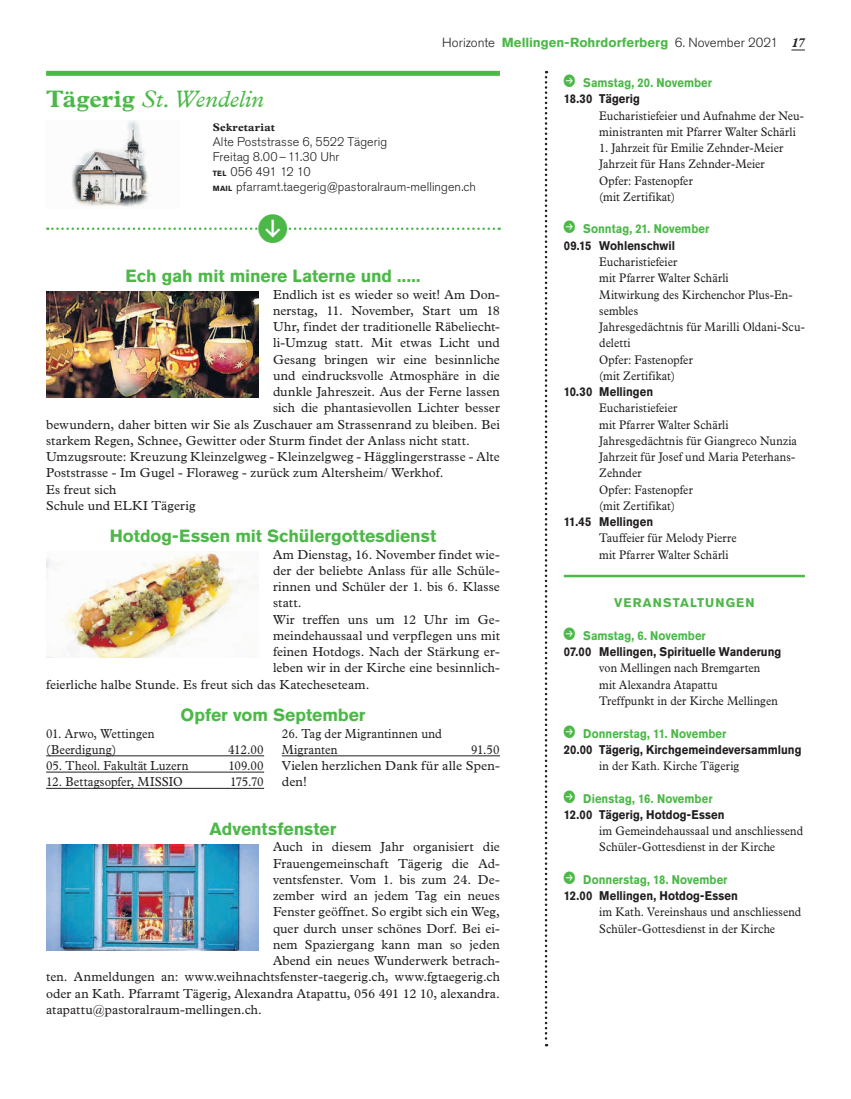
<style>
.page{position:relative;width:851px;height:1099px;background:#fff}
.page>*{position:absolute;margin:0;border:0;box-sizing:border-box;transform-origin:0 0}
.t1{font:italic 23.75px "Plantin MT Pro";color:#4cb848}
.t2{font:700 17.5px "Akzidenz Grotesk Pro";letter-spacing:-.005em;color:#4cb848}
.t3{font:13.12px "Plantin Std";letter-spacing:.01em;color:#231f20}
.t4{font:13.12px/16.2px "Plantin Std";letter-spacing:.01em;color:#231f20;scale:.9 1}
.t5{font:700 13.12px "Akzidenz Grotesk Pro";letter-spacing:.005em;color:#4cb848}
.t6{font:12.5px/16.2px "Plantin Std";letter-spacing:.01em;color:#231f20;scale:.9 1}
.t7{font:700 12.5px "Akzidenz Grotesk Pro";letter-spacing:.005em;color:#231f20;scale:.9 1}
.t8{font:700 12.5px "Akzidenz Grotesk Pro";letter-spacing:.005em;color:#4cb848;scale:.9 1}
.t9{font:300 12.5px/15px "Akzidenz Grotesk Pro";letter-spacing:.005em;color:#231f20}
.t10{font:700 12.5px "Akzidenz Grotesk Pro";letter-spacing:.09em;color:#4cb848}
.t11{font:700 11px "Plantin MT Pro";letter-spacing:.025em;color:#231f20}
.s1{font-weight:300;color:#231f20}
.s2{font-family:"Plantin Std";font-style:italic;color:#231f20}
.s3{font-weight:700;font-style:normal}
.s4{font-weight:700;font-size:7.5px}
</style>
<div class="page">
<svg style="left:791px;top:50px;width:13px;height:1px"></svg>
<svg style="left:544px;top:71px;width:3px;height:975px"></svg>
<hr style="left:563px;top:574px;width:241px;height:3px;background:#4cb848">
<img style="left:46px;top:291px;width:213px;height:107px">
<img style="left:46px;top:551px;width:196px;height:107px">
<hr style="left:46px;top:755px;width:218px;height:1px;background:#231f20">
<hr style="left:46px;top:771px;width:218px;height:1px;background:#231f20">
<hr style="left:46px;top:788px;width:218px;height:1px;background:#231f20">
<hr style="left:282px;top:755px;width:218px;height:1px;background:#231f20">
<img style="left:46px;top:844px;width:213px;height:106px">
<div style="left:46px;top:71px;width:454px;height:5px;background:#4cb848"></div>
<img style="left:72px;top:120px;width:77px;height:87px">
<svg style="left:47px;top:227px;width:452px;height:3px"></svg>
<p class="t5" style="left:442px;top:34px;width:364px"><span class="s1">Horizonte</span> Mellingen-Rohrdorferberg <span class="s1">6. November 2021</span> <span class="s2">17</span></p>
<p class="t8" style="left:583px;top:75px;width:145px">Samstag, 20. November</p>
<p class="t7" style="left:563px;top:91px;width:86px">18.30 Tägerig</p>
<p class="t6" style="left:599px;top:107px;width:229px">Eucharistiefeier und Aufnahme der Neu&shy;ministranten mit Pfarrer Walter Schärli</p>
<p class="t6" style="left:599px;top:140px;width:206px">1. Jahrzeit für Emilie Zehnder-Meier<br>Jahrzeit für Hans Zehnder-Meier<br>Opfer: Fastenopfer<br>(mit Zertifikat)</p>
<p class="t8" style="left:583px;top:221px;width:142px">Sonntag, 21. November</p>
<p class="t7" style="left:563px;top:237px;width:125px">09.15 Wohlenschwil</p>
<p class="t6" style="left:599px;top:254px;width:230px">Eucharistiefeier<br>mit Pfarrer Walter Schärli<br>Mitwirkung des Kirchenchor Plus-En&shy;sembles<br>Jahresgedächtnis für Marilli Oldani-Scu&shy;deletti<br>Opfer: Fastenopfer<br>(mit Zertifikat)</p>
<p class="t7" style="left:563px;top:383px;width:101px">10.30 Mellingen</p>
<p class="t6" style="left:599px;top:400px;width:221px">Eucharistiefeier<br>mit Pfarrer Walter Schärli<br>Jahresgedächtnis für Giangreco Nunzia<br>Jahrzeit für Josef und Maria Peterhans-<br>Zehnder<br>Opfer: Fastenopfer<br>(mit Zertifikat)</p>
<p class="t7" style="left:563px;top:513px;width:101px">11.45 Mellingen</p>
<p class="t6" style="left:599px;top:530px;width:154px">Tauffeier für Melody Pierre mit Pfarrer Walter Schärli</p>
<p class="t10" style="left:614px;top:595px;width:142px">VERANSTALTUNGEN</p>
<p class="t8" style="left:583px;top:627px;width:138px">Samstag, 6. November</p>
<p class="t7" style="left:563px;top:643px;width:243px">07.00 Mellingen, Spirituelle Wanderung</p>
<p class="t6" style="left:599px;top:660px;width:200px">von Mellingen nach Bremgarten mit Alexandra Atapattu<br>Treffpunkt in der Kirche Mellingen</p>
<p class="t8" style="left:583px;top:725px;width:161px">Donnerstag, 11. November</p>
<p class="t7" style="left:563px;top:741px;width:265px">20.00 Tägerig, Kirchgemeindeversammlung</p>
<p class="t6" style="left:599px;top:757px;width:157px">in der Kath. Kirche Tägerig</p>
<p class="t8" style="left:583px;top:790px;width:145px">Dienstag, 16. November</p>
<p class="t7" style="left:563px;top:806px;width:180px">12.00 Tägerig, Hotdog-Essen</p>
<p class="t6" style="left:599px;top:822px;width:228px">im Gemeindehaussaal und anschliessend<br>Schüler-Gottesdienst in der Kirche</p>
<p class="t8" style="left:583px;top:871px;width:162px">Donnerstag, 18. November</p>
<p class="t7" style="left:563px;top:887px;width:195px">12.00 Mellingen, Hotdog-Essen</p>
<p class="t6" style="left:599px;top:904px;width:226px">im Kath. Vereinshaus und anschliessend<br>Schüler-Gottesdienst in der Kirche</p>
<h1 class="t1" style="left:46px;top:85px;width:219px"><span class="s3">Tägerig</span> St.Wendelin</h1>
<p class="t11" style="left:213px;top:120px;width:64px">Sekretariat</p>
<p class="t9" style="left:213px;top:134px;width:265px">Alte Poststrasse 6, 5522 Tägerig<br>Freitag 8.00–11.30 Uhr<br><span class="s4">TEL</span> 056 491 12 10<br><span class="s4">MAIL</span> pfarramt.taegerig@pastoralraum-mellingen.ch</p>
<h2 class="t2" style="left:125px;top:265px;width:296px">Ech gah mit minere Laterne und .....</h2>
<p class="t3" style="left:273px;top:286px;width:228px">Endlich ist es wieder so weit! Am Don-</p>
<p class="t3" style="left:273px;top:303px;width:228px">nerstag, 11. November, Start um 18</p>
<p class="t3" style="left:273px;top:319px;width:228px">Uhr, findet der traditionelle Räbeliecht-</p>
<p class="t3" style="left:273px;top:335px;width:228px">li-Umzug statt. Mit etwas Licht und</p>
<p class="t3" style="left:273px;top:351px;width:228px">Gesang bringen wir eine besinnliche</p>
<p class="t3" style="left:273px;top:368px;width:228px">und eindrucksvolle Atmosphäre in die</p>
<p class="t3" style="left:273px;top:384px;width:228px">dunkle Jahreszeit. Aus der Ferne lassen</p>
<p class="t3" style="left:273px;top:400px;width:228px">sich die phantasievollen Lichter besser</p>
<p class="t3" style="left:46px;top:416px;width:455px">bewundern, daher bitten wir Sie als Zuschauer am Strassenrand zu bleiben. Bei</p>
<p class="t3" style="left:46px;top:433px;width:425px">starkem Regen, Schnee, Gewitter oder Sturm findet der Anlass nicht statt.</p>
<p class="t3" style="left:46px;top:449px;width:455px">Umzugsroute: Kreuzung Kleinzelgweg - Kleinzelgweg - Hägglingerstrasse - Alte</p>
<p class="t3" style="left:46px;top:465px;width:399px">Poststrasse - Im Gugel - Floraweg - zurück zum Altersheim/ Werkhof.</p>
<p class="t3" style="left:46px;top:481px;width:72px">Es freut sich</p>
<p class="t3" style="left:46px;top:498px;width:151px">Schule und ELKI Tägerig</p>
<h2 class="t2" style="left:110px;top:525px;width:328px">Hotdog-Essen mit Schülergottesdienst</h2>
<p class="t3" style="left:273px;top:546px;width:228px">Am Dienstag, 16. November findet wie-</p>
<p class="t3" style="left:273px;top:563px;width:228px">der der beliebte Anlass für alle Schüle-</p>
<p class="t3" style="left:273px;top:579px;width:228px">rinnen und Schüler der 1. bis 6. Klasse</p>
<p class="t3" style="left:273px;top:595px;width:30px">statt.</p>
<p class="t3" style="left:273px;top:611px;width:228px">Wir treffen uns um 12 Uhr im Ge-</p>
<p class="t3" style="left:273px;top:628px;width:228px">meindehaussaal und verpflegen uns mit</p>
<p class="t3" style="left:273px;top:644px;width:228px">feinen Hotdogs. Nach der Stärkung er-</p>
<p class="t3" style="left:273px;top:660px;width:228px">leben wir in der Kirche eine besinnlich-</p>
<p class="t3" style="left:46px;top:676px;width:325px">feierliche halbe Stunde. Es freut sich das Katecheseteam.</p>
<h2 class="t2" style="left:180px;top:703px;width:186px">Opfer vom September</h2>
<p class="t4" style="left:46px;top:725px;width:122px">01. Arwo, Wettingen (Beerdigung)</p>
<p class="t4" style="left:282px;top:725px;width:179px">26. Tag der Migrantinnen und<br>Migranten</p>
<p class="t4" style="left:282px;top:741px;width:244px;text-align:justify;text-indent:189px">91.50<br>Vielen herzlichen Dank für alle Spen&shy;den!</p>
<h2 class="t2" style="left:209px;top:817px;width:128px">Adventsfenster</h2>
<p class="t3" style="left:273px;top:839px;width:228px">Auch in diesem Jahr organisiert die</p>
<p class="t3" style="left:273px;top:855px;width:228px">Frauengemeinschaft Tägerig die Ad-</p>
<p class="t3" style="left:273px;top:871px;width:228px">ventsfenster. Vom 1. bis zum 24. De-</p>
<p class="t3" style="left:273px;top:888px;width:228px">zember wird an jedem Tag ein neues</p>
<p class="t3" style="left:273px;top:904px;width:228px">Fenster geöffnet. So ergibt sich ein Weg,</p>
<p class="t3" style="left:273px;top:920px;width:228px">quer durch unser schönes Dorf. Bei ei-</p>
<p class="t3" style="left:273px;top:936px;width:228px">nem Spaziergang kann man so jeden</p>
<p class="t3" style="left:273px;top:953px;width:228px">Abend ein neues Wunderwerk betrach-</p>
<p class="t3" style="left:46px;top:969px;width:455px">ten. Anmeldungen an: www.weihnachtsfenster-taegerig.ch, www.fgtaegerig.ch</p>
<p class="t3" style="left:46px;top:985px;width:455px">oder an Kath. Pfarramt Tägerig, Alexandra Atapattu, 056 491 12 10, alexandra.</p>
<p class="t3" style="left:46px;top:1001px;width:217px">atapattu@pastoralraum-mellingen.ch.</p>
<p class="t4" style="left:228px;top:741px;width:41px">412.00</p>
<p class="t4" style="left:46px;top:757px;width:160px">05. Theol. Fakultät Luzern</p>
<p class="t4" style="left:228px;top:757px;width:41px">109.00</p>
<p class="t4" style="left:46px;top:773px;width:153px">12. Bettagsopfer, MISSIO</p>
<p class="t4" style="left:230px;top:773px;width:39px">175.70</p>
</div>
